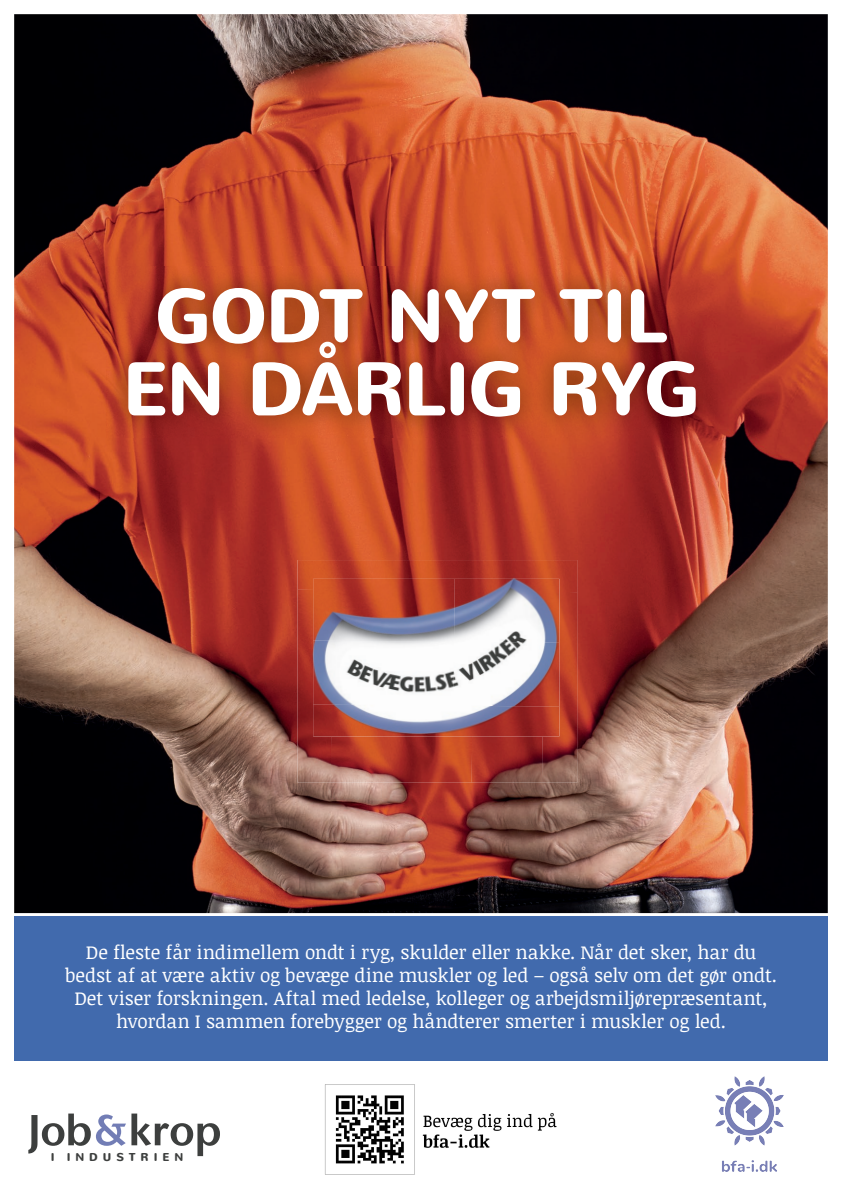
<style>
.page{position:relative;width:842px;height:1191px;background:#fff}
.page>*{position:absolute;margin:0;border:0;box-sizing:border-box;transform-origin:0 0}
.t1{font:700 75px/73px "Nunito";letter-spacing:-.025em;color:#fff;text-align:center}
.t2{font:19px/23px "Noticia Text";letter-spacing:-.01em;color:#fff;text-align:center}
.t3{font:700 11.4px "Nunito";letter-spacing:.435em;color:#3d3f3e}
</style>
<div class="page">
<img style="left:14px;top:14px;width:814px;height:899px">
<img style="left:298px;top:560px;width:279px;height:32px">
<img style="left:298px;top:589px;width:33px;height:193px">
<img style="left:542px;top:592px;width:35px;height:190px">
<img style="left:331px;top:736px;width:211px;height:46px">
<img style="left:313px;top:579px;width:246px;height:61px">
<img style="left:313px;top:640px;width:246px;height:64px">
<img style="left:313px;top:704px;width:246px;height:32px">
<div style="left:14px;top:916px;width:814px;height:145px;background:#416aad"></div>
<img style="left:107px;top:266px;width:610px;height:172px">
<svg style="left:28px;top:1113px;width:192px;height:43px"></svg>
<img style="left:715px;top:1076px;width:69px;height:95px">
<img style="left:324px;top:1084px;width:233px;height:91px">
<h1 class="t1" style="left:123px;top:281px;width:579px">GODT NYT TIL<br>EN DÅRLIG RYG</h1>
<p class="t2" style="left:65px;top:940px;width:713px">De fleste får indimellem ondt i ryg, skulder eller nakke. Når det sker, har du bedst af at være aktiv og bevæge dine muskler og led – også selv om det gør ondt.<br>Det viser forskningen. Aftal med ledelse, kolleger og arbejdsmiljørepræsentant, hvordan I sammen forebygger og håndterer smerter i muskler og led.</p>
<p class="t3" style="left:51px;top:1149px;width:134px">I INDUSTRIEN</p>
</div>
